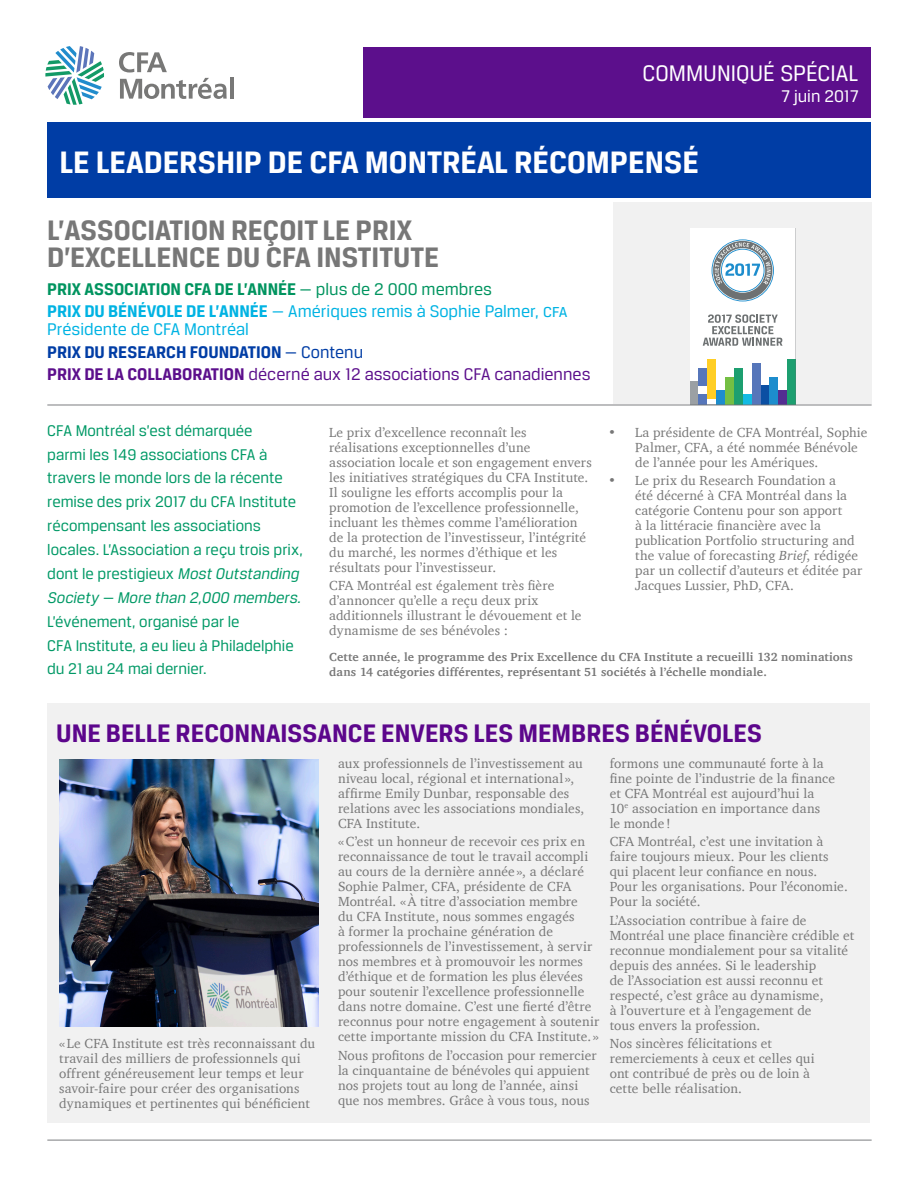
<style>
.page{position:relative;width:918px;height:1188px;background:#fff}
.page>*{position:absolute;margin:0;border:0;box-sizing:border-box;transform-origin:0 0}
.t1{font:700 33px "Breuer Text";color:#fff}
.t2{font:700 30px/27px "Breuer Text";color:#777}
.t3{font:700 27px "Breuer Text";color:#5c068c}
.t4{font:24px "Breuer Text";color:#fff}
.t5{font:18px/22.5px "Breuer Text";color:#5c0f8c}
.t6{font:18px/22.5px "Breuer Text";color:#00b3e3}
.t7{font:18px "Breuer Text";color:#fff}
.t8{font:16.5px/23.9px "Breuer Text";color:#096}
.t9{font:13.5px/15px "Charter";letter-spacing:.01em;color:#777}
.t10{font:700 12px/15px "Charter";letter-spacing:.02em;color:#777}
.s1{font-weight:700;color:#00945f}
.s2{color:#00945f}
.s3{font-weight:700}
.s4{color:#00b3e3}
.s5{font-weight:700;color:#003da5}
.s6{color:#003da5}
.s7{font-style:italic}
</style>
<div class="page">
<div style="left:613px;top:202px;width:259px;height:202px;background:#f1f1f1"></div>
<div style="left:48px;top:703px;width:822px;height:420px;background:#f1f1f1"></div>
<hr style="left:230px;top:77px;width:4px;height:22px;background:#787877">
<svg style="left:45px;top:46px;width:59px;height:59px"></svg>
<svg style="left:119px;top:52px;width:108px;height:47px"></svg>
<div style="left:363px;top:47px;width:508px;height:71px;background:#5c0f8c"></div>
<div style="left:47px;top:122px;width:824px;height:76px;background:#003da5"></div>
<hr style="left:47px;top:1139px;width:825px;height:2px;background:#a7a8aa">
<hr style="left:47px;top:404px;width:825px;height:2px;background:#a7a8aa">
<img style="left:59px;top:759px;width:260px;height:267px">
<svg style="left:690px;top:228px;width:105px;height:176px"></svg>
<h3 class="t4" style="left:642px;top:60px;width:218px">COMMUNIQUÉ SPÉCIAL</h3>
<h3 class="t7" style="left:782px;top:87px;width:79px">7 juin 2017</h3>
<h1 class="t1" style="left:59px;top:144px;width:641px">LE LEADERSHIP DE CFA MONTRÉAL RÉCOMPENSÉ</h1>
<h2 class="t2" style="left:47px;top:217px;width:394px">L’ASSOCIATION REÇOIT LE PRIX<br>D’EXCELLENCE DU CFA INSTITUTE</h2>
<h3 class="t6" style="left:47px;top:278px;width:522px"><span class="s1">PRIX ASSOCIATION CFA DE L’ANNÉE</span> <span class="s2">— plus de 2 000 membres<br></span><span class="s3">PRIX DU BÉNÉVOLE DE L’ANNÉE</span> — Amériques remis à Sophie Palmer, cfa</h3>
<h3 class="t5" style="left:47px;top:318px;width:545px"><span class="s4">Présidente de CFA Montréal<br></span><span class="s5">PRIX DU RESEARCH FOUNDATION</span> <span class="s6">— Contenu<br></span><span class="s3">PRIX DE LA COLLABORATION</span> décerné aux 12 associations CFA canadiennes</h3>
<p class="t8" style="left:47px;top:418px;width:258px">CFA Montréal s’est démarquée<br>parmi les 149 associations CFA à travers le monde lors de la récente remise des prix 2017 du CFA Institute récompensant les associations locales. L’Association a reçu trois prix, dont le prestigieux <span class="s7">MostOutstanding Society — More than 2,000 members.</span></p>
<p class="t8" style="left:47px;top:609px;width:248px">L’événement, organisé par le<br>CFA Institute, a eu lieu à Philadelphie du 21 au 24 mai dernier.</p>
<p class="t9" style="left:329px;top:424px;width:264px">Le prix d’excellence reconnaît les réalisations exceptionnelles d’une association locale et son engagement envers les initiatives stratégiques du CFA Institute.<br>Il souligne les efforts accomplis pour la promotion de l’excellence professionnelle, incluant les thèmes comme l’amélioration de la protection de l’investisseur, l’intégrité du marché, les normes d’éthique et les résultats pour l’investisseur.</p>
<p class="t9" style="left:329px;top:578px;width:254px">CFA Montréal est également très fière d’annoncer qu’elle a reçu deux prix additionnels illustrant le dévouement et le dynamisme de ses bénévoles :</p>
<p class="t9" style="left:635px;top:424px;width:234px;text-indent:-27px">• La présidente de CFA Montréal, Sophie<br>Palmer, CFA, a été nommée Bénévole de l’année pour les Amériques.</p>
<p class="t9" style="left:635px;top:473px;width:229px;text-indent:-27px">• Le prix du Research Foundation a<br>été décerné à CFA Montréal dans la catégorie Contenu pour son apport<br>à la littéracie financière avec la publication Portfolio structuring and the value of forecasting <span class="s7">Brief</span>, rédigée par un collectif d’auteurs et éditée par Jacques Lussier, PhD, CFA.</p>
<p class="t10" style="left:329px;top:649px;width:525px">Cette année, le programme des Prix Excellence du CFA Institute a recueilli 132 nominations dans 14 catégories différentes, représentant 51 sociétés à l’échelle mondiale.</p>
<h3 class="t3" style="left:56px;top:718px;width:707px">UNE BELLE RECONNAISSANCE ENVERS LES MEMBRES BÉNÉVOLES</h3>
<p class="t9" style="left:59px;top:1036px;width:257px">«Le CFA Institute est très reconnaissant du travail des milliers de professionnels qui offrent généreusement leur temps et leur savoir-faire pour créer des organisations dynamiques et pertinentes qui bénéficient</p>
<p class="t9" style="left:338px;top:756px;width:248px">aux professionnels de l’investissement au niveau local, régional et international », affirme Emily Dunbar, responsable des relations avec les associations mondiales, CFA Institute.</p>
<p class="t9" style="left:338px;top:834px;width:263px">«C’est un honneur de recevoir ces prix en reconnaissance de tout le travail accompli au cours de la dernière année », a déclaré Sophie Palmer, CFA, présidente de CFA Montréal. «À titre d’association membre<br>du CFA Institute, nous sommes engagés<br>à former la prochaine génération de professionnels de l’investissement, à servir nos membres et à promouvoir les normes d’éthique et de formation les plus élevées pour soutenir l’excellence professionnelle dans notre domaine. C’est une fierté d’être reconnus pour notre engagement à soutenir cette importante mission du CFA Institute. »</p>
<p class="t9" style="left:338px;top:1048px;width:260px">Nous profitons de l’occasion pour remercier la cinquantaine de bénévoles qui appuient nos projets tout au long de l’année, ainsi que nos membres. Grâce à vous tous, nous</p>
<p class="t9" style="left:610px;top:756px;width:227px">formons une communauté forte à la fine pointe de l’industrie de la finance et CFA Montréal est aujourd’hui la<br>10<sup>e</sup> association en importance dans<br>le monde !</p>
<p class="t9" style="left:610px;top:834px;width:240px">CFA Montréal, c’est une invitation à faire toujours mieux. Pour les clients qui placent leur confiance en nous.<br>Pour les organisations. Pour l’économie.<br>Pour la société.</p>
<p class="t9" style="left:610px;top:913px;width:246px">L’Association contribue à faire de Montréal une place financière crédible et reconnue mondialement pour sa vitalité depuis des années. Si le leadership<br>de l’Association est aussi reconnu et respecté, c’est grâce au dynamisme,<br>à l’ouverture et à l’engagement de<br>tous envers la profession.</p>
<p class="t9" style="left:610px;top:1036px;width:206px">Nos sincères félicitations et remerciements à ceux et celles qui ont contribué de près ou de loin à cette belle réalisation.</p>
</div>
